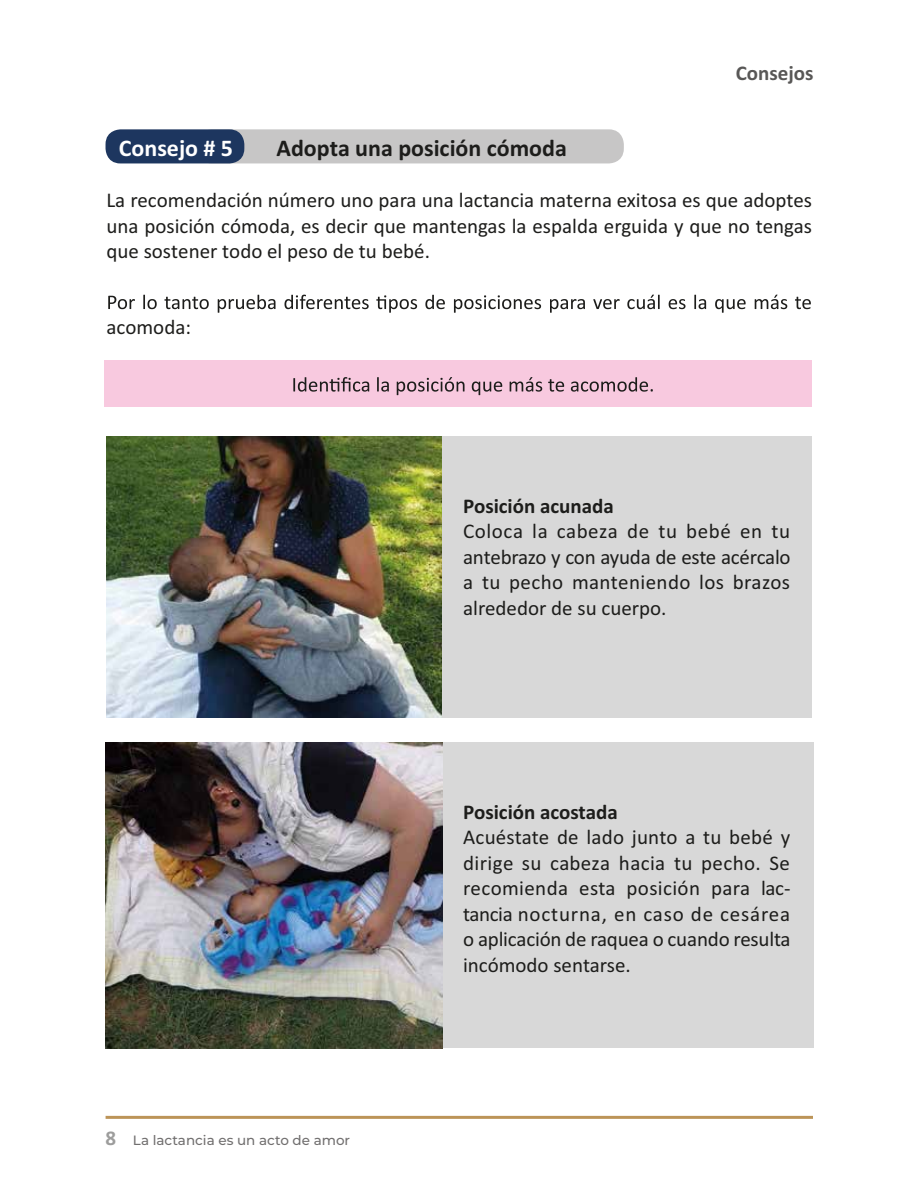
<style>
.page{position:relative;width:918px;height:1188px;background:#fff}
.page>*{position:absolute;margin:0;border:0;box-sizing:border-box;transform-origin:0 0}
.t1{font:700 24px "Calibri";color:#1d1d1b}
.t2{font:700 24px "Calibri";color:#fff}
.t3{font:21px/25.5px "Calibri";color:#1d1d1b;text-align:justify}
.t4{font:700 21px "Calibri";color:#1d1d1b}
.t5{font:700 21px "Calibri";color:#585756}
.t6{font:500 13.5px "Montserrat";color:#716f6f}
.s1{font-family:"Calibri";font-weight:700;font-size:21px;color:#9d9d9c}
</style>
<div class="page">
<div style="left:439px;top:742px;width:374px;height:306px;background:#d8d8d8"></div>
<div style="left:442px;top:436px;width:370px;height:282px;background:#d8d8d8"></div>
<img style="left:106px;top:742px;width:336px;height:306px">
<img style="left:106px;top:436px;width:336px;height:282px">
<div style="left:104px;top:360px;width:708px;height:47px;background:#f8c9df"></div>
<svg style="left:293px;top:377px;width:360px;height:18px"></svg>
<svg style="left:108px;top:295px;width:703px;height:18px"></svg>
<div style="left:197px;top:129px;width:427px;height:34px;background:#c7c6c6;border-radius:15px"></div>
<div style="left:106px;top:129px;width:138px;height:34px;background:#1d365f;border-radius:15px"></div>
<hr style="left:106px;top:1116px;width:707px;height:3px;background:#bc9458">
<p class="t2" style="left:119px;top:133px;width:116px">Consejo # 5</p>
<p class="t1" style="left:276px;top:133px;width:292px">Adopta una posición cómoda</p>
<p class="t5" style="left:736px;top:59px;width:79px">Consejos</p>
<p class="t3" style="left:106px;top:187px;width:707px">La recomendación número uno para una lactancia materna exitosa es que adoptes una posición cómoda, es decir que mantengas la espalda erguida y que no tengas que sostener todo el peso de tu bebé.</p>
<p class="t3" style="left:106px;top:315px;width:86px">acomoda:</p>
<p class="t6" style="left:106px;top:1131px;width:246px"><span class="s1">8</span> La lactancia es un acto de amor</p>
<p class="t4" style="left:463px;top:493px;width:152px">Posición acunada</p>
<p class="t3" style="left:463px;top:519px;width:329px">Coloca la cabeza de tu bebé en tu antebrazo y con ayuda de este acércalo a tu pecho manteniendo los brazos alrededor de su cuerpo.</p>
<p class="t4" style="left:463px;top:799px;width:156px">Posición acostada</p>
<p class="t3" style="left:463px;top:825px;width:329px">Acuéstate de lado junto a tu bebé y dirige su cabeza hacia tu pecho. Se recomienda esta posición para lac&shy;tancia nocturna, en caso de cesárea o aplicación de raquea o cuando resulta incómodo sentarse.</p>
</div>
